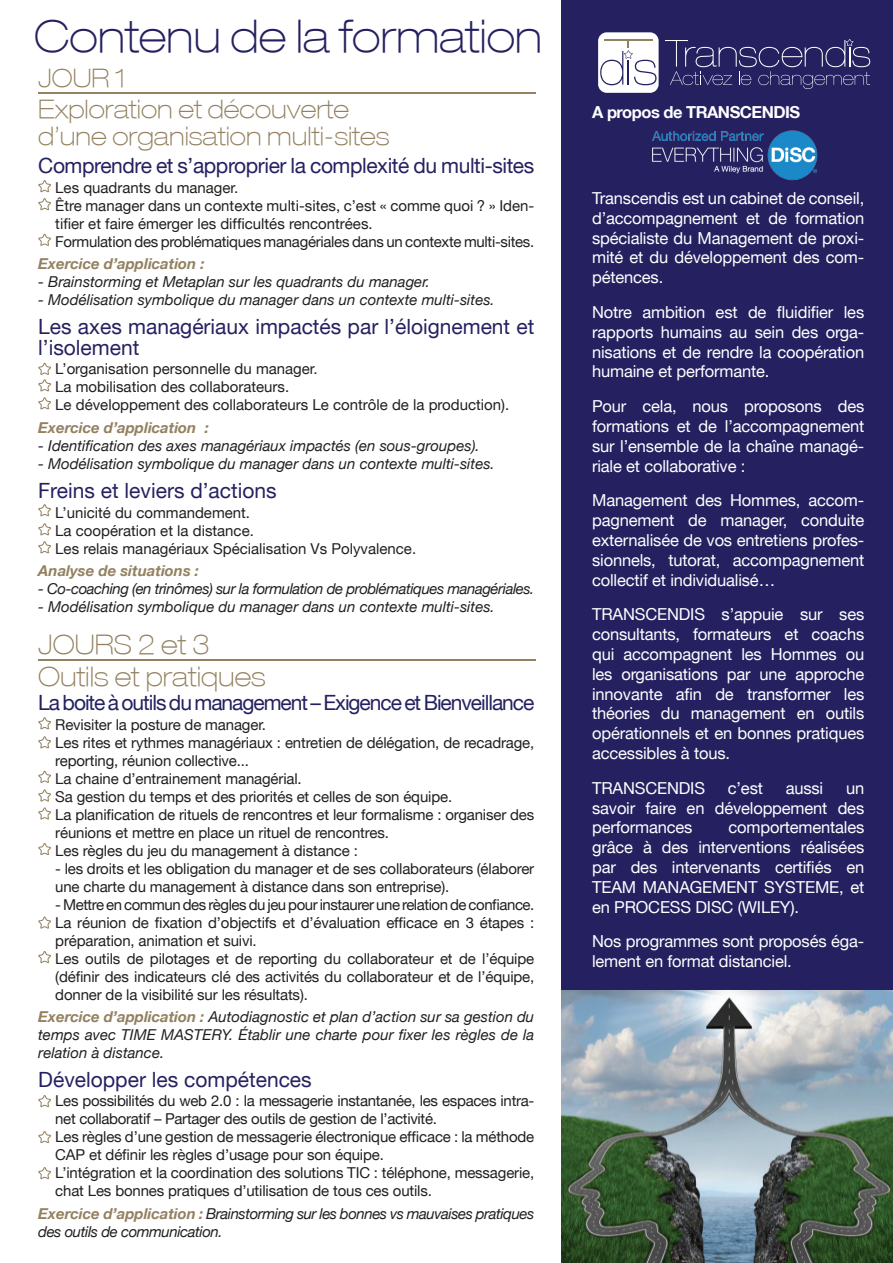
<style>
.page{position:relative;width:893px;height:1263px;background:#fff}
.page>*{position:absolute;margin:0;border:0;box-sizing:border-box;transform-origin:0 0}
.t1{font:100 expanded 45px "Helvetica Neue LT";letter-spacing:-.005em;color:#252161}
.t2{font:100 expanded 27px/32.4px "Helvetica Neue LT";color:#938160}
.t3{font:100 expanded 25.5px/30.6px "Helvetica Neue LT";color:#938160}
.t4{font:21px/21px "Helvetica Neue LT";color:#252161}
.t5{font:21px "Helvetica Neue LT";letter-spacing:-.05em;color:#252161}
.t6{font:21px "Helvetica Neue LT";letter-spacing:-.02em;color:#252161}
.t7{font:16.5px/19.8px "Helvetica Neue LT";letter-spacing:-.01em;color:#fff;text-align:justify}
.t8{font:700 16.5px "Helvetica Neue LT";letter-spacing:-.03em;color:#fff}
.t9{font:15px/18px "Helvetica Neue LT";letter-spacing:-.01em;color:#231f20}
.t10{font:italic 15px/18px "Helvetica Neue LT";color:#231f20;text-align:justify}
.t11{font:italic 15px/18px "Helvetica Neue LT";letter-spacing:-.03em;color:#231f20}
.t12{font:italic 700 15px "Helvetica Neue LT";color:#938160}
.s1{font-weight:700;color:#938160}
</style>
<div class="page">
<svg style="left:38px;top:180px;width:13px;height:12px"></svg>
<svg style="left:38px;top:198px;width:13px;height:12px"></svg>
<svg style="left:38px;top:504px;width:13px;height:12px"></svg>
<svg style="left:38px;top:523px;width:13px;height:12px"></svg>
<svg style="left:38px;top:789px;width:13px;height:31px"></svg>
<svg style="left:38px;top:843px;width:13px;height:12px"></svg>
<svg style="left:38px;top:916px;width:13px;height:13px"></svg>
<hr style="left:38px;top:92px;width:498px;height:1px;background:#938160">
<svg style="left:38px;top:233px;width:13px;height:13px"></svg>
<svg style="left:38px;top:362px;width:13px;height:29px"></svg>
<svg style="left:38px;top:397px;width:13px;height:12px"></svg>
<svg style="left:38px;top:541px;width:13px;height:12px"></svg>
<svg style="left:38px;top:951px;width:13px;height:12px"></svg>
<svg style="left:38px;top:1095px;width:13px;height:12px"></svg>
<svg style="left:38px;top:1131px;width:13px;height:12px"></svg>
<svg style="left:38px;top:1167px;width:13px;height:12px"></svg>
<svg style="left:38px;top:717px;width:13px;height:12px"></svg>
<svg style="left:38px;top:736px;width:13px;height:12px"></svg>
<svg style="left:38px;top:770px;width:13px;height:13px"></svg>
<div style="left:562px;top:0;width:331px;height:991px;background:#252161"></div>
<svg style="left:665px;top:39px;width:205px;height:50px"></svg>
<div style="left:598px;top:32px;width:61px;height:61px;background:#fff;border-radius:9px"></div>
<hr style="left:604px;top:39px;width:49px;height:2px;background:#938160">
<svg style="left:600px;top:41px;width:56px;height:44px"></svg>
<img style="left:652px;top:130px;width:165px;height:51px">
<img style="left:562px;top:991px;width:331px;height:272px">
<hr style="left:38px;top:659px;width:498px;height:2px;background:#938160">
<h1 class="t1" style="left:34px;top:9px;width:510px">Contenu de la formation</h1>
<h3 class="t3" style="left:38px;top:62px;width:312px">JOUR 1<br>Exploration et découverte</h3>
<h3 class="t3" style="left:38px;top:120px;width:353px">d’une organisation multi-sites</h3>
<h3 class="t6" style="left:38px;top:153px;width:498px">Comprendre et s’approprier la complexité du multi-sites</h3>
<p class="t9" style="left:55px;top:178px;width:481px">Les quadrants du manager.<br>Être manager dans un contexte multi-sites, c’est « comme quoi ? » Iden&shy;tifier et faire émerger les difficultés rencontrées.<br>Formulation des problématiques managériales dans un contexte multi-sites.</p>
<p class="t12" style="left:38px;top:254px;width:168px">Exercice d’application :</p>
<p class="t10" style="left:38px;top:273px;width:393px">- Brainstorming et Metaplan sur les quadrants du manager.</p>
<p class="t10" style="left:38px;top:291px;width:458px">- Modélisation symbolique du manager dans un contexte multi-sites.</p>
<h3 class="t4" style="left:38px;top:315px;width:498px">Les axes managériaux impactés par l’éloignement et l’isolement</h3>
<p class="t9" style="left:55px;top:360px;width:455px">L’organisation personnelle du manager.<br>La mobilisation des collaborateurs.<br>Le développement des collaborateurs Le contrôle de la production).</p>
<p class="t12" style="left:38px;top:418px;width:172px">Exercice d’application :</p>
<p class="t10" style="left:38px;top:436px;width:443px">- Identification des axes managériaux impactés (en sous-groupes).</p>
<p class="t10" style="left:38px;top:454px;width:458px">- Modélisation symbolique du manager dans un contexte multi-sites.</p>
<h3 class="t4" style="left:38px;top:480px;width:240px">Freins et leviers d’actions</h3>
<p class="t9" style="left:55px;top:503px;width:362px">L’unicité du commandement.<br>La coopération et la distance.<br>Les relais managériaux Spécialisation Vs Polyvalence.</p>
<p class="t12" style="left:38px;top:562px;width:162px">Analyse de situations :</p>
<p class="t11" style="left:38px;top:580px;width:498px">- Co-coaching (en trinômes) sur la formulation de problématiques managériales.</p>
<p class="t10" style="left:38px;top:598px;width:458px">- Modélisation symbolique du manager dans un contexte multi-sites.</p>
<h2 class="t2" style="left:38px;top:628px;width:229px">JOURS 2 et 3<br>Outils et pratiques</h2>
<h3 class="t5" style="left:38px;top:690px;width:498px">La boite à outils du management – Exigence et Bienveillance</h3>
<p class="t9" style="left:55px;top:715px;width:481px">Revisiter la posture de manager.<br>Les rites et rythmes managériaux : entretien de délégation, de recadrage, reporting, réunion collective...<br>La chaine d’entrainement managérial.<br>Sa gestion du temps et des priorités et celles de son équipe.<br>La planification de rituels de rencontres et leur formalisme : organiser des réunions et mettre en place un rituel de rencontres.<br>Les règles du jeu du management à distance :</p>
<p class="t9" style="left:55px;top:859px;width:480px">- les droits et les obligation du manager et de ses collaborateurs (élaborer une charte du management à distance dans son entreprise).</p>
<p class="t9" style="left:55px;top:895px;width:481px">- Mettre en commun des règles du jeu pour instaurer une relation de confiance.<br>La réunion de fixation d’objectifs et d’évaluation efficace en 3 étapes : préparation, animation et suivi.<br>Les outils de pilotages et de reporting du collaborateur et de l’équipe (définir des indicateurs clé des activités du collaborateur et de l’équipe, donner de la visibilité sur les résultats).</p>
<p class="t10" style="left:38px;top:1008px;width:498px"><span class="s1">Exercice d’application :</span> Autodiagnostic et plan d’action sur sa gestion du temps avec TIME MASTERY. Établir une charte pour fixer les règles de la relation à distance.</p>
<h3 class="t4" style="left:38px;top:1068px;width:275px">Développer les compétences</h3>
<p class="t9" style="left:55px;top:1092px;width:481px">Les possibilités du web 2.0 : la messagerie instantanée, les espaces intra&shy;net collaboratif – Partager des outils de gestion de l’activité.<br>Les règles d’une gestion de messagerie électronique efficace : la méthode CAP et définir les règles d’usage pour son équipe.<br>L’intégration et la coordination des solutions TIC : téléphone, messagerie, chat Les bonnes pratiques d’utilisation de tous ces outils.</p>
<p class="t11" style="left:38px;top:1204px;width:498px"><span class="s1">Exercice d’application :</span> Brainstorming sur les bonnes vs mauvaises pratiques des outils de communication.</p>
<p class="t8" style="left:592px;top:102px;width:159px">A propos de TRANSCENDI</p>
<p class="t8" style="left:790px;top:102px;width:12px">S</p>
<p class="t7" style="left:592px;top:188px;width:274px">Transcendis est un cabinet de conseil, d’accompagnement et de formation spécialiste du Management de proxi&shy;mité et du développement des com&shy;pétences.</p>
<p class="t7" style="left:592px;top:302px;width:274px">Notre ambition est de fluidifier les rapports humains au sein des orga&shy;nisations et de rendre la coopération humaine et performante.</p>
<p class="t7" style="left:592px;top:396px;width:274px">Pour cela, nous proposons des formations et de l’accompagnement sur l’ensemble de la chaîne managé&shy;riale et collaborative :</p>
<p class="t7" style="left:592px;top:490px;width:274px">Management des Hommes, accom&shy;pagnement de manager, conduite externalisée de vos entretiens profes&shy;sionnels, tutorat, accompagnement collectif et individualisé…</p>
<p class="t7" style="left:592px;top:604px;width:274px">TRANSCENDIS s’appuie sur ses consultants, formateurs et coachs qui accompagnent les Hommes ou les organisations par une approche innovante afin de transformer les théories du management en outils opérationnels et en bonnes pratiques accessibles à tous.</p>
<p class="t7" style="left:592px;top:778px;width:114px">TRANSCENDIS</p>
<p class="t7" style="left:728px;top:778px;width:37px">c’est</p>
<p class="t7" style="left:786px;top:778px;width:39px">aussi</p>
<p class="t7" style="left:592px;top:778px;width:274px;text-indent:254px">un savoir faire en développement des performances</p>
<p class="t7" style="left:592px;top:817px;width:274px;text-indent:136px">comportementales grâce à des interventions réalisées par des intervenants certifiés en TEAM MANAGEMENT SYSTEME, et en PROCESS DISC (WILEY).</p>
<p class="t7" style="left:592px;top:931px;width:274px">Nos programmes sont proposés éga&shy;lement en format distanciel.</p>
</div>
